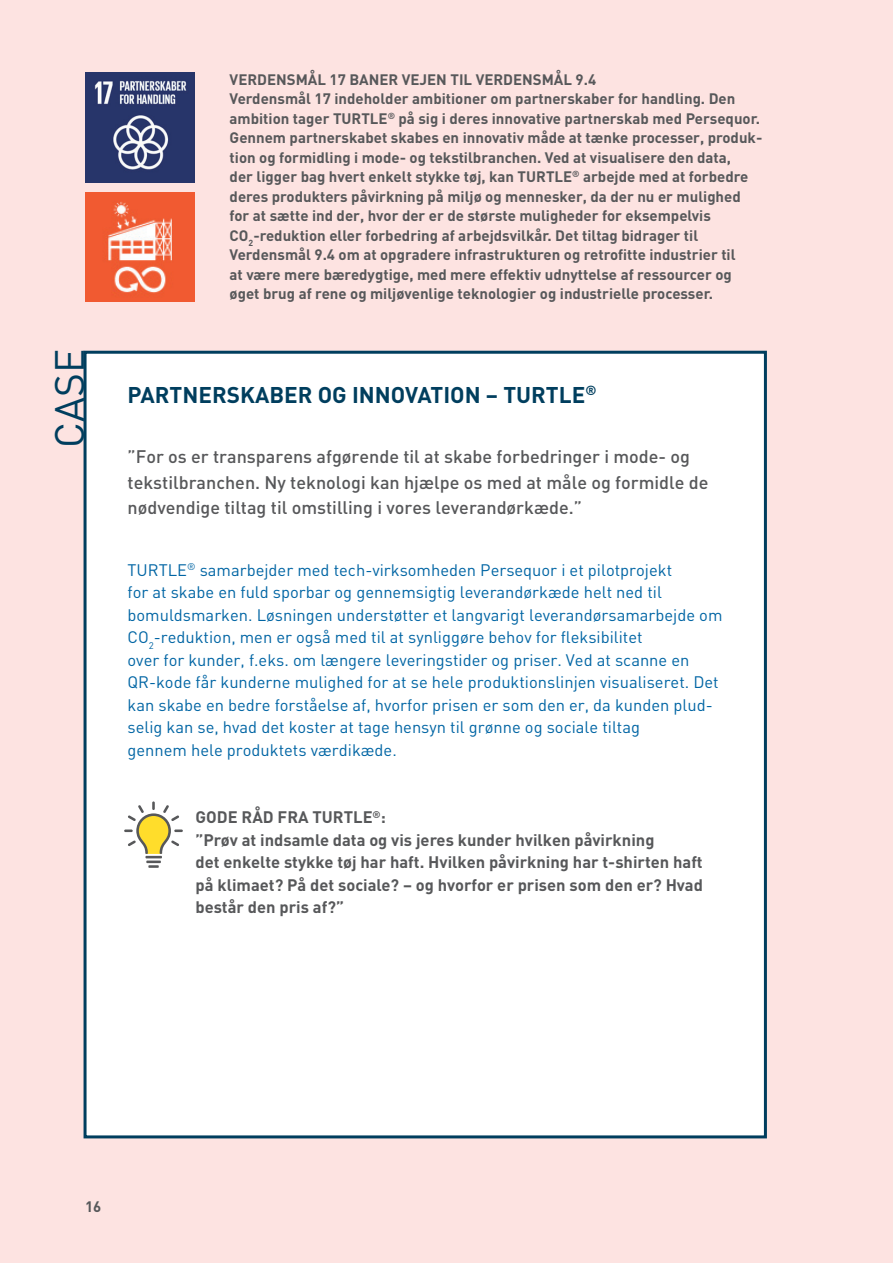
<style>
.page{position:relative;width:893px;height:1263px;background:#fde3e1}
.page>*{position:absolute;margin:0;border:0;box-sizing:border-box;transform-origin:0 0}
.t1{font:40.65px "DIN";color:#003e5e}
.t2{font:700 22.5px "DIN";color:#003e5e}
.t3{font:500 18px/25.5px "DIN";color:#57585a}
.t4{font:16.5px/22.5px "DIN";color:#0065a4}
.t5{font:700 16.5px/22.5px "DIN";color:#57585a}
.t6{font:700 15px/19.5px "DIN";color:#57585a}
</style>
<div class="page">
<div style="left:84px;top:351px;width:683px;height:787px;background:#fff;border:3px solid #003e5e"></div>
<svg style="left:124px;top:801px;width:59px;height:67px"></svg>
<img style="left:85px;top:72px;width:110px;height:110px">
<img style="left:85px;top:192px;width:110px;height:110px">
<h1 class="t1" style="left:44px;top:448px;width:101px;rotate:-90deg">CASE</h1>
<p class="t6" style="left:230px;top:69px;width:534px">VERDENSMÅL 17 BANER VEJEN TIL VERDENSMÅL 9.4<br>Verdensmål 17 indeholder ambitioner om partnerskaber for handling. Den ambition tager TURTLE<sup>®</sup> på sig i deres innovative partnerskab med Persequor.<br>Gennem partnerskabet skabes en innovativ måde at tænke processer, produk&shy;tion og formidling i mode- og tekstilbranchen. Ved at visualisere den data,<br>der ligger bag hvert enkelt stykke tøj, kan TURTLE<sup>®</sup> arbejde med at forbedre deres produkters påvirkning på miljø og mennesker, da der nu er mulighed for at sætte ind der, hvor der er de største muligheder for eksempelvis CO<sub>2</sub>-reduktion eller forbedring af arbejdsvilkår. Det tiltag bidrager til Verdensmål 9.4 om at opgradere infrastrukturen og retrofitte industrier til<br>at være mere bæredygtige, med mere effektiv udnyttelse af ressourcer og øget brug af rene og miljøvenlige teknologier og industrielle processer.</p>
<h2 class="t2" style="left:128px;top:380px;width:470px">PARTNERSKABER OG INNOVATION – TURTLE<sup>®</sup></h2>
<p class="t3" style="left:128px;top:443px;width:582px">”For os er transparens afgørende til at skabe forbedringer i mode- og tekstilbranchen. Ny teknologi kan hjælpe os med at måle og formidle de nødvendige tiltag til omstilling i vores leverandørkæde.”</p>
<p class="t4" style="left:128px;top:558px;width:596px">TURTLE<sup>®</sup> samarbejder med tech-virksomheden Persequor i et pilotprojekt<br>for at skabe en fuld sporbar og gennemsigtig leverandørkæde helt ned til bomuldsmarken. Løsningen understøtter et langvarigt leverandørsamarbejde om CO<sub>2</sub>-reduktion, men er også med til at synliggøre behov for fleksibilitet<br>over for kunder, f.eks. om længere leveringstider og priser. Ved at scanne en QR-kode får kunderne mulighed for at se hele produktionslinjen visualiseret. Det kan skabe en bedre forståelse af, hvorfor prisen er som den er, da kunden plud&shy;selig kan se, hvad det koster at tage hensyn til grønne og sociale tiltag<br>gennem hele produktets værdikæde.</p>
<p class="t5" style="left:196px;top:805px;width:509px">GODE RÅD FRA TURTLE<sup>®</sup>:<br>”Prøv at indsamle data og vis jeres kunder hvilken påvirkning<br>det enkelte stykke tøj har haft. Hvilken påvirkning har t-shirten haft på klimaet? På det sociale? – og hvorfor er prisen som den er? Hvad består den pris af?”</p>
<p class="t6" style="left:85px;top:1196px;width:18px">16</p>
</div>
